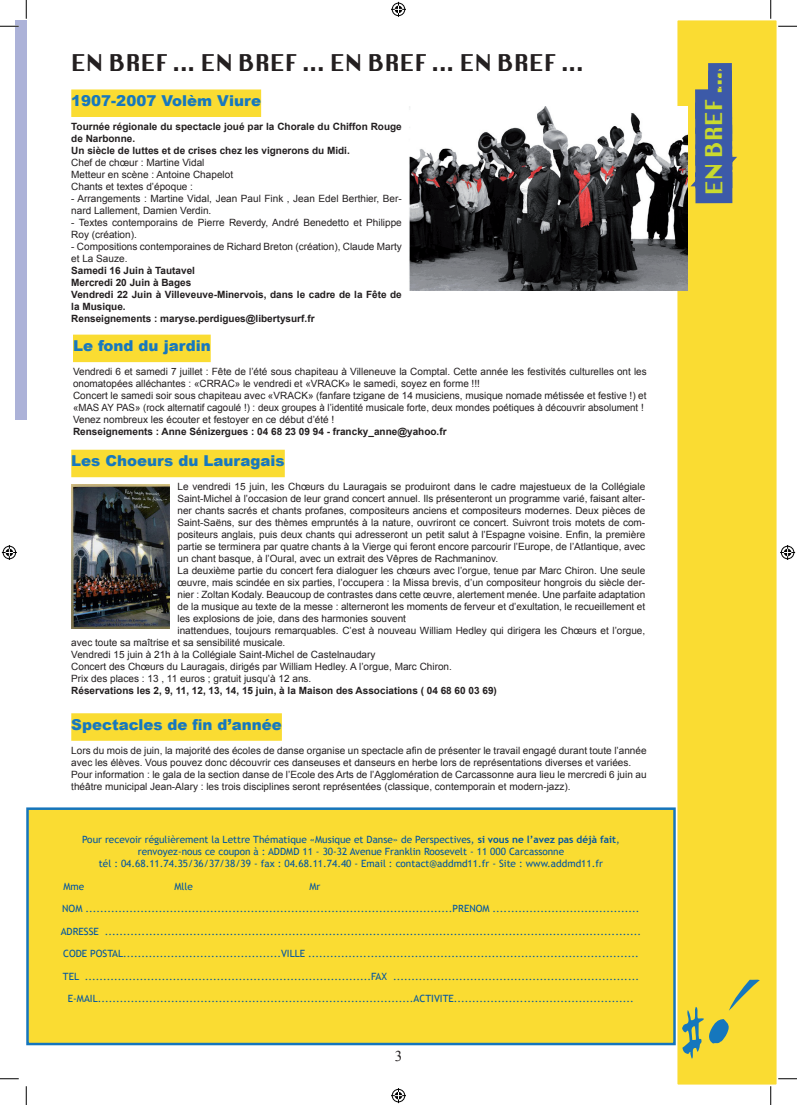
<style>
.page{position:relative;width:797px;height:1105px;background:#fff}
.page>*{position:absolute;margin:0;border:0;box-sizing:border-box;transform-origin:0 0}
.t1{font:22.5px "Virtue";color:#231f20}
.t2{font:22.5px "Virtue";letter-spacing:-.005em;color:#c9da2f}
.t3{font:900 15px "Arial";color:#1778be}
.t4{font:10px/12px "Arial";color:#231f20}
.t5{font:10px/12px "Trebuchet MS";color:#0155a2;text-align:center}
.t6{font:700 10px/12px "Arial";color:#231f20}
.s1{font-weight:700}
</style>
<div class="page">
<div style="left:16px;top:20px;width:10px;height:400px;background:#acb2d8"></div>
<div style="left:676px;top:19px;width:101px;height:1067px;background:#fadc32"></div>
<div style="left:675px;top:18px;width:104px;height:1069px;border:2px solid #fff"></div>
<svg style="left:682px;top:979px;width:77px;height:79px"></svg>
<svg style="left:675px;top:79px;width:62px;height:362px"></svg>
<div style="left:708px;top:78px;width:24px;height:24px;border:20px solid #3c5aa8"></div>
<div style="left:708px;top:71px;width:24px;height:23px;border:20px solid #3c5aa8"></div>
<div style="left:708px;top:63px;width:24px;height:24px;border:20px solid #3c5aa8"></div>
<div style="left:73px;top:335px;width:138px;height:27px;background:#fadc32"></div>
<div style="left:71px;top:713px;width:211px;height:28px;background:#fadc32"></div>
<div style="left:28px;top:809px;width:646px;height:235px;background:#fadc32"></div>
<div style="left:26px;top:807px;width:649px;height:238px;border:2px solid #1575bc"></div>
<div style="left:71px;top:89px;width:190px;height:28px;background:#fadc32"></div>
<img style="left:409px;top:107px;width:278px;height:184px">
<div style="left:71px;top:450px;width:214px;height:27px;background:#fadc32"></div>
<img style="left:71px;top:485px;width:98px;height:144px">
<svg style="left:0;top:25px;width:19px;height:2px"></svg>
<svg style="left:778px;top:25px;width:19px;height:2px"></svg>
<svg style="left:0;top:1078px;width:19px;height:1px"></svg>
<svg style="left:778px;top:1078px;width:19px;height:1px"></svg>
<svg style="left:25px;top:0;width:2px;height:19px"></svg>
<svg style="left:25px;top:1086px;width:2px;height:19px"></svg>
<svg style="left:770px;top:0;width:1px;height:19px"></svg>
<svg style="left:770px;top:1086px;width:1px;height:19px"></svg>
<svg style="left:391px;top:2px;width:15px;height:15px"></svg>
<svg style="left:391px;top:1088px;width:15px;height:15px"></svg>
<svg style="left:2px;top:545px;width:15px;height:15px"></svg>
<svg style="left:780px;top:545px;width:15px;height:15px"></svg>
<h1 class="t1" style="left:71px;top:48px;width:513px">EN BREF ... EN BREF ... EN BREF ... EN BREF ...</h1>
<h2 class="t3" style="left:71px;top:89px;width:191px">1907-2007 Volèm Viure</h2>
<p class="t6" style="left:71px;top:121px;width:332px">Tournée régionale du spectacle joué par la Chorale du Chiffon Rouge de Narbonne.<br>Un siècle de luttes et de crises chez les vignerons du Midi.</p>
<p class="t4" style="left:71px;top:156px;width:163px">Chef de chœur : Martine Vidal<br>Metteur en scène : Antoine Chapelot<br>Chants et textes d’époque :</p>
<p class="t4" style="left:71px;top:192px;width:332px">- Arrangements : Martine Vidal, Jean Paul Fink , Jean Edel Berthier, Ber&shy;nard Lallement, Damien Verdin.</p>
<p class="t4" style="left:71px;top:216px;width:332px">- Textes contemporains de Pierre Reverdy, André Benedetto et Philippe<br>Roy (création).</p>
<p class="t4" style="left:71px;top:240px;width:332px">- Compositions contemporaines de Richard Breton (création), Claude Marty et La Sauze.</p>
<p class="t6" style="left:71px;top:265px;width:332px">Samedi 16 Juin à Tautavel<br>Mercredi 20 Juin à Bages<br>Vendredi 22 Juin à Villeveuve-Minervois, dans le cadre de la Fête de la Musique.<br>Renseignements : maryse.perdigues@libertysurf.fr</p>
<h2 class="t3" style="left:73px;top:335px;width:139px">Le fond du jardin</h2>
<p class="t4" style="left:73px;top:365px;width:575px">Vendredi 6 et samedi 7 juillet : Fête de l’été sous chapiteau à Villeneuve la Comptal. Cette année les festivités culturelles ont les onomatopées alléchantes : «CRRAC» le vendredi et «VRACK» le samedi, soyez en forme !!!<br>Concert le samedi soir sous chapiteau avec «VRACK» (fanfare tzigane de 14 musiciens, musique nomade métissée et festive !) et «MAS AY PAS» (rock alternatif cagoulé !) : deux groupes à l’identité musicale forte, deux mondes poétiques à découvrir absolument !<br>Venez nombreux les écouter et festoyer en ce début d’été !</p>
<p class="t6" style="left:73px;top:426px;width:375px">Renseignements : Anne Sénizergues : 04 68 23 09 94 - francky_anne@yahoo.fr</p>
<h2 class="t3" style="left:71px;top:450px;width:215px">Les Choeurs du Lauragais</h2>
<p class="t4" style="left:177px;top:481px;width:469px">Le vendredi 15 juin, les Chœurs du Lauragais se produiront dans le cadre majestueux de la Collégiale</p>
<p class="t4" style="left:177px;top:493px;width:469px">Saint-Michel à l’occasion de leur grand concert annuel. Ils présenteront un programme varié, faisant alter-</p>
<p class="t4" style="left:177px;top:505px;width:469px">ner chants sacrés et chants profanes, compositeurs anciens et compositeurs modernes. Deux pièces de</p>
<p class="t4" style="left:177px;top:517px;width:469px">Saint-Saëns, sur des thèmes empruntés à la nature, ouvriront ce concert. Suivront trois motets de com-</p>
<p class="t4" style="left:177px;top:529px;width:469px">positeurs anglais, puis deux chants qui adresseront un petit salut à l’Espagne voisine. Enfin, la première</p>
<p class="t4" style="left:177px;top:541px;width:469px">partie se terminera par quatre chants à la Vierge qui feront encore parcourir l’Europe, de l’Atlantique, avec</p>
<p class="t4" style="left:177px;top:553px;width:322px">un chant basque, à l’Oural, avec un extrait des Vêpres de Rachmaninov.</p>
<p class="t4" style="left:177px;top:565px;width:469px">La deuxième partie du concert fera dialoguer les chœurs avec l’orgue, tenue par Marc Chiron. Une seule</p>
<p class="t4" style="left:177px;top:577px;width:469px">œuvre, mais scindée en six parties, l’occupera : la Missa brevis, d’un compositeur hongrois du siècle der-</p>
<p class="t4" style="left:177px;top:589px;width:469px">nier : Zoltan Kodaly. Beaucoup de contrastes dans cette œuvre, alertement menée. Une parfaite adaptation</p>
<p class="t4" style="left:177px;top:601px;width:469px">de la musique au texte de la messe : alterneront les moments de ferveur et d’exultation, le recueillement et</p>
<p class="t4" style="left:177px;top:613px;width:230px">les explosions de joie, dans des harmonies souvent</p>
<p class="t4" style="left:177px;top:625px;width:469px">inattendues, toujours remarquables. C’est à nouveau William Hedley qui dirigera les Chœurs et l’orgue,</p>
<p class="t4" style="left:71px;top:637px;width:215px">avec toute sa maîtrise et sa sensibilité musicale.</p>
<p class="t4" style="left:71px;top:649px;width:306px">Vendredi 15 juin à 21h à la Collégiale Saint-Michel de Castelnaudary</p>
<p class="t4" style="left:71px;top:661px;width:382px">Concert des Chœurs du Lauragais, dirigés par William Hedley. A l’orgue, Marc Chiron.</p>
<p class="t4" style="left:71px;top:673px;width:241px">Prix des places : 13 , 11 euros ; gratuit jusqu’à 12 ans.</p>
<p class="t6" style="left:71px;top:685px;width:427px">Réservations les 2, 9, 11, 12, 13, 14, 15 juin, à la Maison des Associations ( 04 68 60 03 69)</p>
<h2 class="t3" style="left:71px;top:713px;width:212px">Spectacles de fin d’année</h2>
<p class="t4" style="left:71px;top:744px;width:577px">Lors du mois de juin, la majorité des écoles de danse organise un spectacle afin de présenter le travail engagé durant toute l’année avec les élèves. Vous pouvez donc découvrir ces danseuses et danseurs en herbe lors de représentations diverses et variées.<br>Pour information : le gala de la section danse de l’Ecole des Arts de l’Agglomération de Carcassonne aura lieu le mercredi 6 juin au théâtre municipal Jean-Alary : les trois disciplines seront représentées (classique, contemporain et modern-jazz).</p>
<p class="t5" style="left:82px;top:834px;width:539px">Pour recevoir régulièrement la Lettre Thématique «Musique et Danse» de Perspectives, <span class="s1">si vous ne l’avez pas déjà fait</span>, renvoyez-nous ce coupon à : ADDMD 11 - 30-32 Avenue Franklin Roosevelt - 11 000 Carcassonne<br>tél : 04.68.11.74.35/36/37/38/39 - fax : 04.68.11.74.40 - Email : contact@addmd11.fr - Site : www.addmd11.fr</p>
<p class="t5" style="left:63px;top:880px;width:22px">Mme</p>
<p class="t5" style="left:174px;top:880px;width:20px">Mlle</p>
<p class="t5" style="left:309px;top:880px;width:12px">Mr</p>
<p class="t5" style="left:62px;top:903px;width:579px">NOM ....................................................................................................PRENOM ........................................</p>
<p class="t5" style="left:61px;top:925px;width:582px">ADRESSE ..................................................................................................................................................</p>
<p class="t5" style="left:63px;top:948px;width:577px">CODE POSTAL...........................................VILLE ..........................................................................................</p>
<p class="t5" style="left:63px;top:970px;width:577px">TEL ..............................................................................FAX ...................................................................</p>
<p class="t5" style="left:68px;top:993px;width:567px">E-MAIL......................................................................................ACTIVITE.................................................</p>
<h1 class="t2" style="left:698px;top:195px;width:125px;rotate:-90deg">EN BREF ...</h1>
</div>
